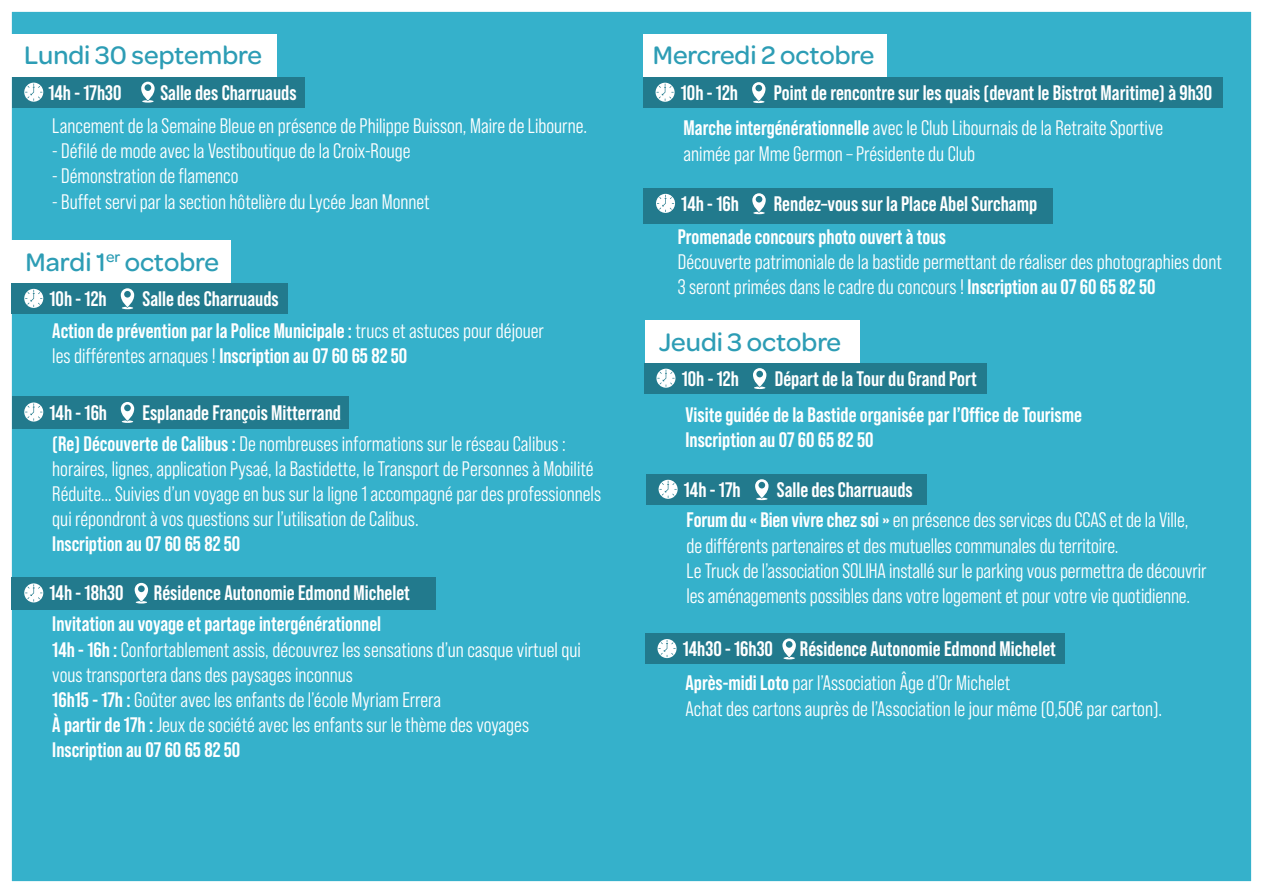
<style>
.page{position:relative;width:1263px;height:893px;background:#fff}
.page>*{position:absolute;margin:0;border:0;box-sizing:border-box;transform-origin:0 0}
.t1{font:500 27px "Omnes";color:#2d9db5}
.t2{font:21px/25.2px "Bebas Neue Pro Middle";color:#fff}
.t3{font:700 21px "Bebas Neue Pro";color:#fff}
.s1{font-family:"Bebas Neue Pro Middle";font-weight:400}
.s2{font-family:"Bebas Neue Pro";font-weight:700}
</style>
<div class="page">
<div style="left:11px;top:11px;width:1241px;height:871px;background:#35b1cb"></div>
<div style="left:8px;top:34px;width:268px;height:43px;background:#fff"></div>
<div style="left:12px;top:77px;width:292px;height:31px;background:#227a8d"></div>
<svg style="left:141px;top:82px;width:14px;height:21px"></svg>
<svg style="left:24px;top:83px;width:19px;height:19px"></svg>
<div style="left:8px;top:240px;width:223px;height:43px;background:#fff"></div>
<div style="left:12px;top:283px;width:276px;height:31px;background:#227a8d"></div>
<svg style="left:24px;top:289px;width:19px;height:19px"></svg>
<svg style="left:121px;top:288px;width:13px;height:21px"></svg>
<div style="left:645px;top:320px;width:214px;height:43px;background:#fff"></div>
<div style="left:644px;top:363px;width:343px;height:31px;background:#227a8d"></div>
<svg style="left:656px;top:369px;width:19px;height:19px"></svg>
<svg style="left:753px;top:368px;width:13px;height:21px"></svg>
<div style="left:644px;top:34px;width:243px;height:43px;background:#fff"></div>
<div style="left:12px;top:397px;width:337px;height:32px;background:#227a8d"></div>
<svg style="left:24px;top:402px;width:19px;height:20px"></svg>
<svg style="left:121px;top:402px;width:13px;height:21px"></svg>
<div style="left:12px;top:577px;width:424px;height:33px;background:#227a8d"></div>
<svg style="left:24px;top:583px;width:19px;height:19px"></svg>
<svg style="left:135px;top:583px;width:13px;height:21px"></svg>
<div style="left:646px;top:474px;width:280px;height:31px;background:#227a8d"></div>
<svg style="left:658px;top:480px;width:20px;height:19px"></svg>
<svg style="left:755px;top:479px;width:13px;height:21px"></svg>
<div style="left:643px;top:77px;width:579px;height:31px;background:#227a8d"></div>
<svg style="left:655px;top:83px;width:20px;height:19px"></svg>
<svg style="left:752px;top:82px;width:13px;height:21px"></svg>
<div style="left:644px;top:188px;width:409px;height:35px;background:#227a8d"></div>
<svg style="left:656px;top:194px;width:19px;height:19px"></svg>
<svg style="left:752px;top:193px;width:14px;height:21px"></svg>
<div style="left:645px;top:633px;width:419px;height:31px;background:#227a8d"></div>
<svg style="left:657px;top:639px;width:19px;height:19px"></svg>
<svg style="left:782px;top:638px;width:14px;height:21px"></svg>
<p class="t1" style="left:24px;top:37px;width:239px">Lundi 30 septembre</p>
<p class="t3" style="left:48px;top:80px;width:75px">14h - 17h30</p>
<p class="t3" style="left:160px;top:80px;width:138px">Salle des Charruauds</p>
<p class="t2" style="left:52px;top:113px;width:536px">Lancement de la Semaine Bleue en présence de Philippe Buisson, Maire de Libourne.</p>
<p class="t2" style="left:52px;top:138px;width:360px">- Défilé de mode avec la Vestiboutique de la Croix-Rouge</p>
<p class="t2" style="left:52px;top:163px;width:188px">- Démonstration de flamenco</p>
<p class="t2" style="left:52px;top:189px;width:379px">- Buffet servi par la section hôtelière du Lycée Jean Monnet</p>
<p class="t1" style="left:26px;top:244px;width:195px">Mardi 1<sup>er</sup> octobre</p>
<p class="t3" style="left:50px;top:287px;width:59px">10h - 12h</p>
<p class="t3" style="left:143px;top:287px;width:138px">Salle des Charruauds</p>
<p class="t3" style="left:52px;top:319px;width:493px">Action de prévention par la Police Municipale : <span class="s1">trucs et astuces pour déjouer</span></p>
<p class="t2" style="left:52px;top:343px;width:356px">les différentes arnaques ! <span class="s2">Inscription au 07 60 65 82 50</span></p>
<p class="t3" style="left:50px;top:400px;width:59px">14h - 16h</p>
<p class="t3" style="left:143px;top:400px;width:200px">Esplanade François Mitterrand</p>
<p class="t1" style="left:653px;top:36px;width:223px">Mercredi 2 octobre</p>
<p class="t3" style="left:681px;top:80px;width:59px">10h - 12h</p>
<p class="t3" style="left:774px;top:80px;width:440px">Point de rencontre sur les quais (devant le Bistrot Maritime) à 9h30</p>
<p class="t2" style="left:684px;top:116px;width:481px"><span class="s2">Marche intergénérationnelle</span> avec le Club Libournais de la Retraite Sportive animée par Mme Germon – Présidente du Club</p>
<p class="t3" style="left:681px;top:192px;width:59px">14h - 16h</p>
<p class="t3" style="left:774px;top:192px;width:265px">Rendez–vous sur la Place Abel Surchamp</p>
<p class="t3" style="left:678px;top:224px;width:270px">Promenade concours photo ouvert à tous</p>
<p class="t2" style="left:678px;top:249px;width:546px">Découverte patrimoniale de la bastide permettant de réaliser des photographies dont<br>3 seront primées dans le cadre du concours ! <span class="s2">Inscription au 07 60 65 82 50</span></p>
<p class="t1" style="left:659px;top:323px;width:184px">Jeudi 3 octobre</p>
<p class="t3" style="left:682px;top:366px;width:59px">10h - 12h</p>
<p class="t3" style="left:775px;top:366px;width:203px">Départ de la Tour du Grand Port</p>
<p class="t3" style="left:685px;top:402px;width:398px">Visite guidée de la Bastide organisée par l’Office de Tourisme</p>
<p class="t2" style="left:52px;top:431px;width:515px"><span class="s2">(Re) Découverte de Calibus :</span> De nombreuses informations sur le réseau Calibus :</p>
<p class="t3" style="left:685px;top:428px;width:189px">Inscription au 07 60 65 82 50</p>
<p class="t2" style="left:52px;top:456px;width:550px">horaires, lignes, application Pysaé, la Bastidette, le Transport de Personnes à Mobilité<br>Réduite… Suivies d’un voyage en bus sur la ligne 1 accompagné par des professionnels qui répondront à vos questions sur l’utilisation de Calibus.</p>
<p class="t3" style="left:52px;top:532px;width:189px">Inscription au 07 60 65 82 50</p>
<p class="t3" style="left:684px;top:477px;width:58px">14h - 17h</p>
<p class="t3" style="left:777px;top:477px;width:137px">Salle des Charruauds</p>
<p class="t2" style="left:687px;top:508px;width:521px"><span class="s2">Forum du « Bien vivre chez soi »</span> en présence des services du CCAS et de la Ville, de différents partenaires et des mutuelles communales du territoire.<br>Le Truck de l’association SOLIHA installé sur le parking vous permettra de découvrir les aménagements possibles dans votre logement et pour votre vie quotidienne.</p>
<p class="t3" style="left:50px;top:581px;width:75px">14h - 18h30</p>
<p class="t3" style="left:154px;top:581px;width:258px">Résidence Autonomie Edmond Michelet</p>
<p class="t3" style="left:52px;top:612px;width:330px">Invitation au voyage et partage intergénérationnel</p>
<p class="t2" style="left:52px;top:637px;width:530px"><span class="s2">14h - 16h :</span> Confortablement assis, découvrez les sensations d’un casque virtuel qui vous transportera dans des paysages inconnus<br><span class="s2">16h15 - 17h :</span> Goûter avec les enfants de l’école Myriam Errera<br><span class="s2">À partir de 17h :</span> Jeux de société avec les enfants sur le thème des voyages</p>
<p class="t3" style="left:52px;top:738px;width:189px">Inscription au 07 60 65 82 50</p>
<p class="t3" style="left:683px;top:637px;width:92px">14h30 - 16h30</p>
<p class="t3" style="left:800px;top:637px;width:258px">Résidence Autonomie Edmond Michelet</p>
<p class="t2" style="left:685px;top:670px;width:478px"><span class="s2">Après-midi Loto</span> par l’Association Âge d’Or Michelet<br>Achat des cartons auprès de l’Association le jour même (0,50€ par carton).</p>
</div>
